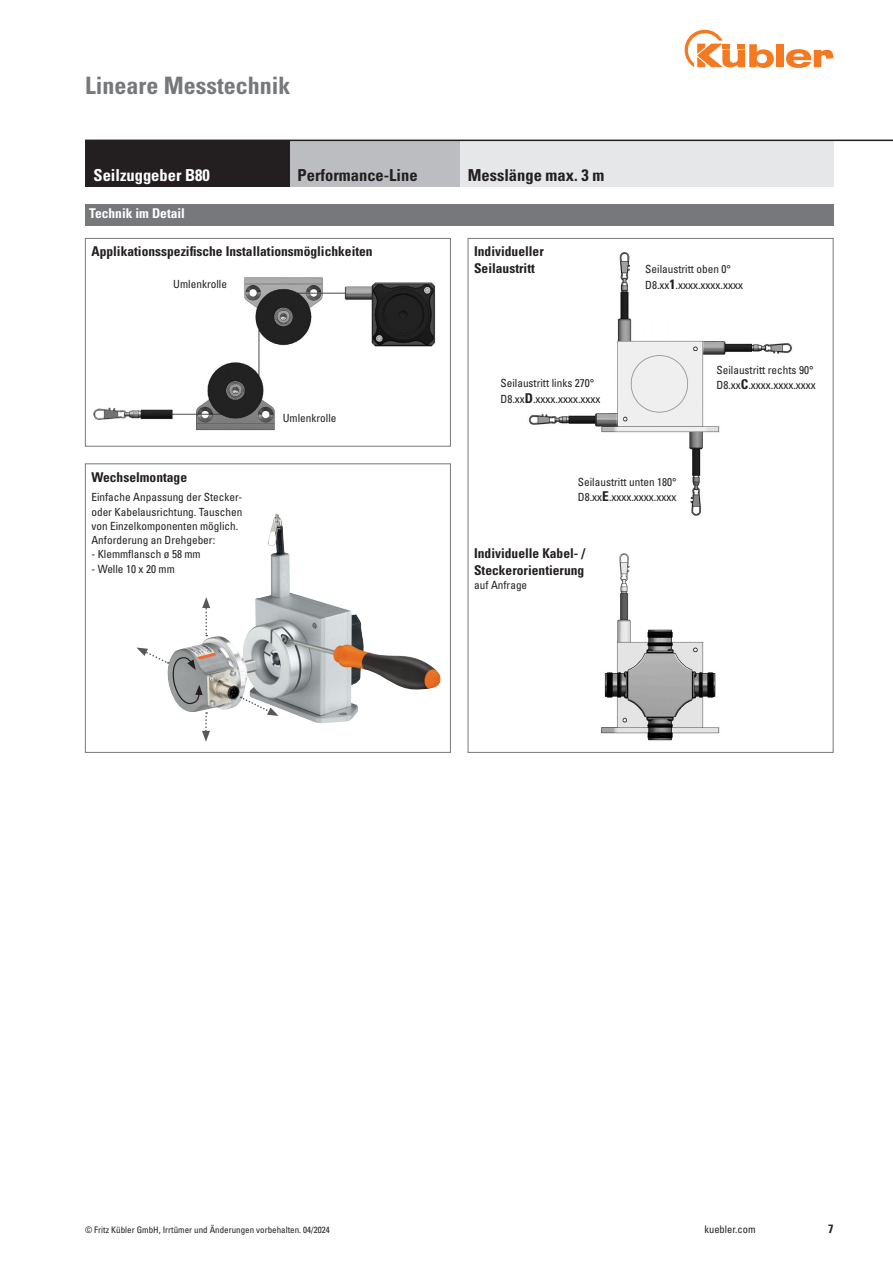
<style>
.page{position:relative;width:893px;height:1263px;background:#fff}
.page>*{position:absolute;margin:0;border:0;box-sizing:border-box;transform-origin:0 0}
.t1{font:700 condensed 24px "Univers LT Std";color:#76787b}
.t2{font:700 condensed 16.5px "Univers LT Std";color:#231f20}
.t3{font:700 condensed 16.5px "Univers LT Std";color:#fff}
.t4{font:700 condensed 13.5px/16.5px "Univers LT Std";color:#231f20}
.t5{font:700 condensed 13.5px "Univers LT Std";color:#fff}
.t6{font:700 condensed 12px "Univers LT Std";color:#231f20}
.t7{font:condensed 11.25px/15.8px "Univers LT Std";color:#231f20}
.t8{font:condensed 10.5px "Univers LT Std";color:#231f20}
.t9{font:condensed 9px "Univers LT Std";color:#231f20}
.s1{font-weight:700;font-size:13.5px}
</style>
<div class="page">
<div style="left:776px;top:44px;width:8px;height:23px;background:#f47921"></div>
<svg style="left:786px;top:49px;width:47px;height:19px"></svg>
<svg style="left:685px;top:30px;width:89px;height:38px"></svg>
<img style="left:528px;top:252px;width:264px;height:264px">
<img style="left:601px;top:553px;width:119px;height:188px">
<div style="left:85px;top:463px;width:366px;height:290px;border:1px solid #76787b"></div>
<img style="left:178px;top:514px;width:263px;height:209px">
<svg style="left:202px;top:597px;width:8px;height:39px"></svg>
<svg style="left:202px;top:712px;width:8px;height:30px"></svg>
<svg style="left:241px;top:697px;width:38px;height:19px"></svg>
<svg style="left:136px;top:647px;width:67px;height:58px"></svg>
<img style="left:93px;top:277px;width:343px;height:154px">
<div style="left:85px;top:238px;width:366px;height:208px;border:1px solid #76787b"></div>
<div style="left:85px;top:204px;width:748px;height:21px;background:#76787b"></div>
<div style="left:459px;top:140px;width:374px;height:47px;background:#e6e7e9"></div>
<div style="left:289px;top:140px;width:170px;height:47px;background:#bcbdc0"></div>
<div style="left:85px;top:140px;width:204px;height:47px;background:#231f20"></div>
<hr style="left:85px;top:140px;width:808px;height:1px;background:#231f20">
<h1 class="t1" style="left:85px;top:71px;width:207px">Lineare Messtechnik</h1>
<h2 class="t3" style="left:94px;top:165px;width:118px">Seilzuggeber B80</h2>
<h2 class="t2" style="left:298px;top:165px;width:122px">Performance-Line</h2>
<h2 class="t2" style="left:468px;top:165px;width:138px">Messlänge max. 3 m</h2>
<p class="t5" style="left:89px;top:205px;width:97px">Technik im Detail</p>
<p class="t4" style="left:91px;top:243px;width:283px">Applikationsspezifische Installationsmöglichkeiten</p>
<p class="t7" style="left:173px;top:276px;width:55px">Umlenkrolle</p>
<p class="t4" style="left:91px;top:469px;width:97px">Wechselmontage</p>
<p class="t7" style="left:91px;top:490px;width:152px;line-height:14.2px">Einfache Anpassung der Stecker&shy;oder Kabelausrichtung. Tauschen von Einzelkomponenten möglich.<br>Anforderung an Drehgeber:</p>
<p class="t7" style="left:91px;top:546px;width:111px">- Klemmflansch ø 58 mm</p>
<p class="t7" style="left:91px;top:561px;width:85px">- Welle 10 x 20 mm</p>
<p class="t7" style="left:283px;top:410px;width:55px">Umlenkrolle</p>
<p class="t4" style="left:474px;top:243px;width:71px">Individueller<br>Seilaustritt</p>
<p class="t7" style="left:500px;top:375px;width:102px">Seilaustritt links 270°<br>D8.xx<span class="s1">D</span>.xxxx.xxxx.xxxx</p>
<p class="t7" style="left:645px;top:261px;width:99px">Seilaustritt oben 0°<br>D8.xx<span class="s1">1</span>.xxxx.xxxx.xxxx</p>
<p class="t7" style="left:716px;top:362px;width:101px">Seilaustritt rechts 90°<br>D8.xx<span class="s1">C</span>.xxxx.xxxx.xxxx</p>
<p class="t7" style="left:578px;top:474px;width:100px">Seilaustritt unten 180°<br>D8.xx<span class="s1">E</span>.xxxx.xxxx.xxxx</p>
<p class="t4" style="left:474px;top:545px;width:113px">Individuelle Kabel- /<br>Steckerorientierung</p>
<p class="t7" style="left:474px;top:577px;width:55px">auf Anfrage</p>
<p class="t9" style="left:85px;top:1224px;width:246px">© Fritz Kübler GmbH, Irrtümer und Änderungen vorbehalten. 04/2024</p>
<p class="t8" style="left:704px;top:1223px;width:53px">kuebler.com</p>
<p class="t6" style="left:828px;top:1221px;width:7px">7</p>
</div>
